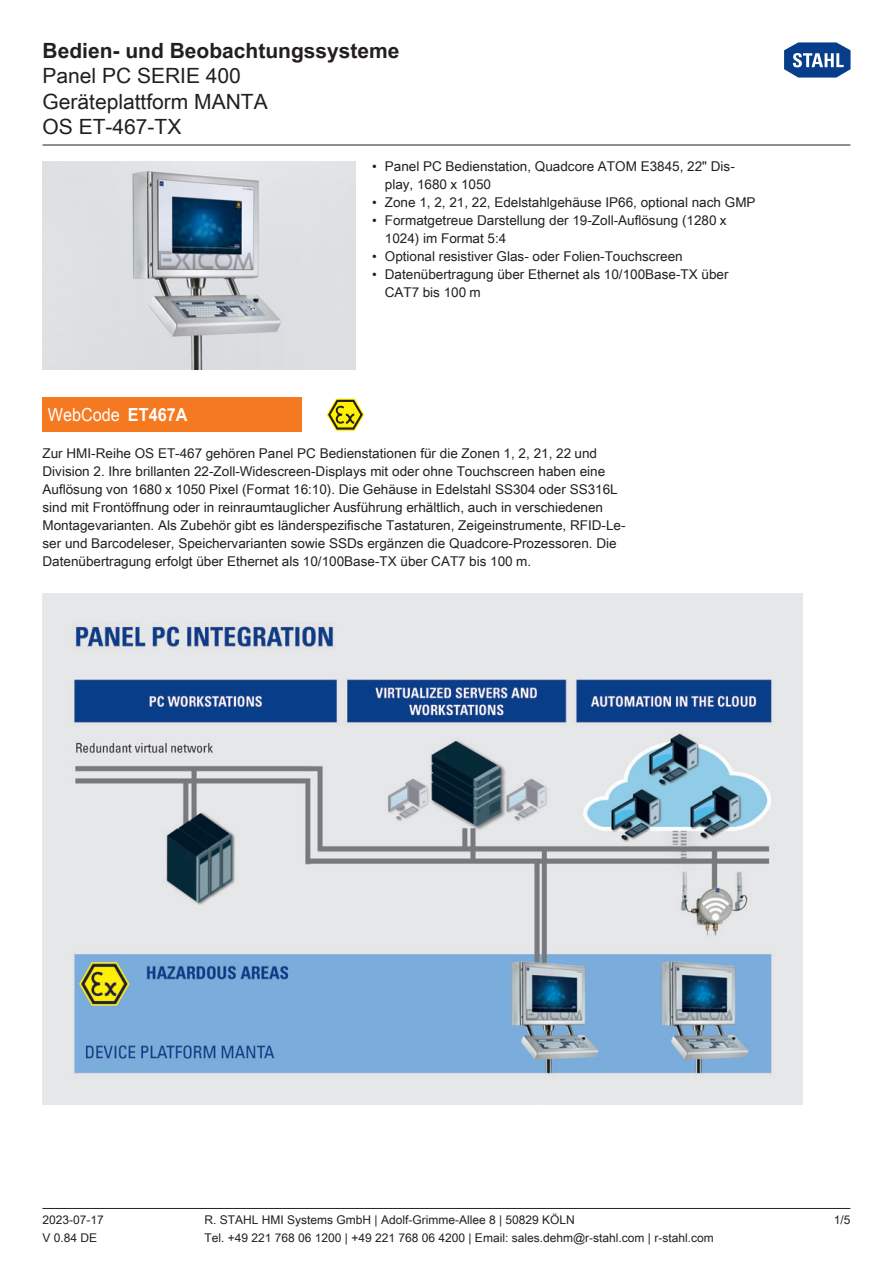
<style>
.page{position:relative;width:893px;height:1263px;background:#fff}
.page>*{position:absolute;margin:0;border:0;box-sizing:border-box;transform-origin:0 0}
.t1{font:21px/25.5px "Arial Unicode MS";color:#231f20}
.t2{font:700 21px "Arial Unicode MS";color:#231f20}
.WebCode{font:18px "Arial Unicode MS";color:#fff;scale:.9 1}
._00_Basic_ParaStyle{font:13.5px/18px "Arial Unicode MS";color:#231f20}
.t3{font:12px "Arial Unicode MS";color:#231f20}
.s1{font-weight:700}
</style>
<div class="page">
<hr style="left:43px;top:1208px;width:807px;height:1px;background:#231f20">
<hr style="left:43px;top:145px;width:807px;height:1px;background:#231f20">
<svg style="left:784px;top:42px;width:67px;height:36px"></svg>
<img style="left:43px;top:594px;width:759px;height:510px">
<img style="left:43px;top:162px;width:312px;height:208px">
<div style="left:43px;top:398px;width:259px;height:34px;background:#f47921"></div>
<svg style="left:327px;top:399px;width:37px;height:32px"></svg>
<h1 class="t2" style="left:43px;top:35px;width:359px">Bedien- und Beobachtungssysteme</h1>
<h1 class="t1" style="left:43px;top:62px;width:227px">Panel PC SERIE 400<br>Geräteplattform MANTA<br>OS ET-467-TX</h1>
<p class="_00_Basic_ParaStyle" style="left:385px;top:157px;width:351px;text-indent:-13px">• Panel PC Bedienstation, Quadcore ATOM E3845, 22" Dis&shy;play, 1680 x 1050</p>
<p class="_00_Basic_ParaStyle" style="left:372px;top:193px;width:385px">• Zone 1, 2, 21, 22, Edelstahlgehäuse IP66, optional nach GMP</p>
<p class="_00_Basic_ParaStyle" style="left:385px;top:211px;width:343px;text-indent:-13px">• Formatgetreue Darstellung der 19-Zoll-Auflösung (1280 x<br>1024) im Format 5:4</p>
<p class="_00_Basic_ParaStyle" style="left:372px;top:247px;width:312px">• Optional resistiver Glas- oder Folien-Touchscreen</p>
<p class="_00_Basic_ParaStyle" style="left:385px;top:265px;width:345px;text-indent:-13px">• Datenübertragung über Ethernet als 10/100Base-TX über<br>CAT7 bis 100 m</p>
<p class="WebCode" style="left:48px;top:402px;width:157px">WebCode <span class="s1">ET467A</span></p>
<p class="_00_Basic_ParaStyle" style="left:43px;top:444px;width:585px">Zur HMI-Reihe OS ET-467 gehören Panel PC Bedienstationen für die Zonen 1, 2, 21, 22 und Division 2. Ihre brillanten 22-Zoll-Widescreen-Displays mit oder ohne Touchscreen haben eine Auflösung von 1680 x 1050 Pixel (Format 16:10). Die Gehäuse in Edelstahl SS304 oder SS316L sind mit Frontöffnung oder in reinraumtauglicher Ausführung erhältlich, auch in verschiedenen Montagevarianten. Als Zubehör gibt es länderspezifische Tastaturen, Zeigeinstrumente, RFID-Le&shy;ser und Barcodeleser, Speichervarianten sowie SSDs ergänzen die Quadcore-Prozessoren. Die Datenübertragung erfolgt über Ethernet als 10/100Base-TX über CAT7 bis 100 m.</p>
<p class="t3" style="left:43px;top:1211px;width:63px">2023-07-17</p>
<p class="t3" style="left:205px;top:1211px;width:372px">R. STAHL HMI Systems GmbH | Adolf-Grimme-Allee 8 | 50829 KÖLN</p>
<p class="t3" style="left:834px;top:1211px;width:18px">1/5</p>
<p class="t3" style="left:43px;top:1229px;width:56px">V 0.84 DE</p>
<p class="t3" style="left:205px;top:1229px;width:511px">Tel. +49 221 768 06 1200 | +49 221 768 06 4200 | Email: sales.dehm@r-stahl.com | r-stahl.com</p>
</div>
